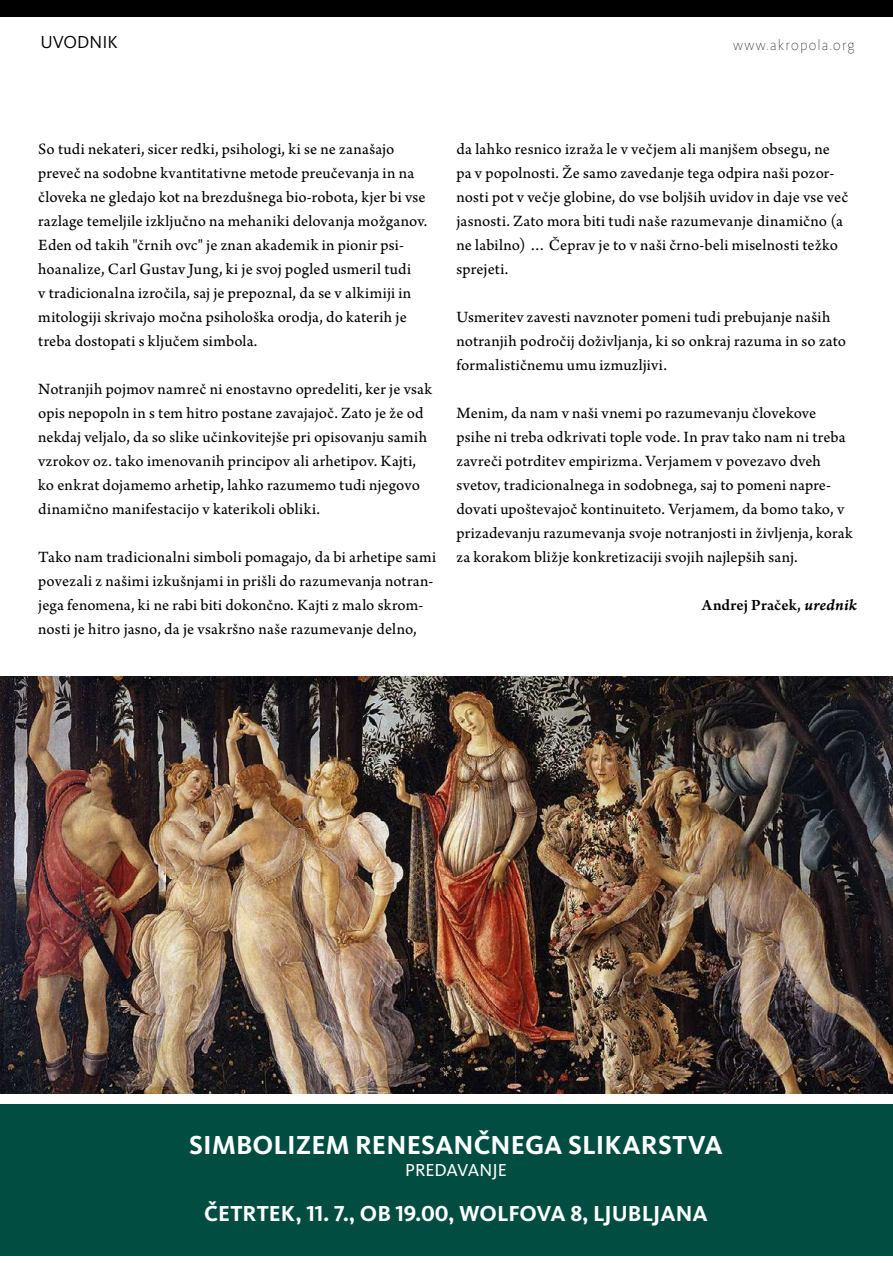
<style>
.page{position:relative;width:893px;height:1263px;background:#fff}
.page>*{position:absolute;margin:0;border:0;box-sizing:border-box;transform-origin:0 0}
.t1{font:700 27px "Kievit Pro";letter-spacing:.005em;color:#fff}
.t2{font:700 22.5px "Kievit Pro";letter-spacing:.005em;color:#fff}
.t3{font:18px "Kievit Pro";letter-spacing:-.005em;color:#fff}
.t4{font:18px "Kievit Pro";color:#000}
.t5{font:16.5px/24px "Arno Pro Sm Text";letter-spacing:.01em;color:#000}
.t6{font:600 16.5px "Arno Pro";letter-spacing:.01em;color:#000}
.t7{font:100 15px "Kievit Pro";letter-spacing:.08em;color:#000}
.s1{font-family:"Arno Pro Smbd Italic Caption";font-weight:400}
</style>
<div class="page">
<div style="left:0;top:0;width:893px;height:17px;background:#000"></div>
<div style="left:1px;top:1104px;width:892px;height:151px;background:#014d42"></div>
<img style="left:1px;top:677px;width:892px;height:417px">
<p class="t4" style="left:40px;top:32px;width:79px">UVODNIK</p>
<p class="t7" style="left:733px;top:36px;width:123px">www.akropola.org</p>
<p class="t5" style="left:38px;top:137px;width:391px">So tudi nekateri, sicer redki, psihologi, ki se ne zanašajo preveč na sodobne kvantitativne metode preučevanja in na človeka ne gledajo kot na brezdušnega bio-robota, kjer bi vse razlage temeljile izključno na mehaniki delovanja možganov.<br>Eden od takih "črnih ovc" je znan akademik in pionir psi&shy;hoanalize, Carl Gustav Jung, ki je svoj pogled usmeril tudi<br>v tradicionalna izročila, saj je prepoznal, da se v alkimiji in mitologiji skrivajo močna psihološka orodja, do katerih je treba dostopati s ključem simbola.</p>
<p class="t5" style="left:38px;top:377px;width:395px">Notranjih pojmov namreč ni enostavno opredeliti, ker je vsak opis nepopoln in s tem hitro postane zavajajoč. Zato je že od nekdaj veljalo, da so slike učinkovitejše pri opisovanju samih vzrokov oz. tako imenovanih principov ali arhetipov. Kajti, ko enkrat dojamemo arhetip, lahko razumemo tudi njegovo dinamično manifestacijo v katerikoli obliki.</p>
<p class="t5" style="left:38px;top:546px;width:400px">Tako nam tradicionalni simboli pomagajo, da bi arhetipe sami povezali z našimi izkušnjami in prišli do razumevanja notran&shy;jega fenomena, ki ne rabi biti dokončno. Kajti z malo skrom&shy;nosti je hitro jasno, da je vsakršno naše razumevanje delno,</p>
<p class="t5" style="left:457px;top:138px;width:393px">da lahko resnico izraža le v večjem ali manjšem obsegu, ne pa v popolnosti. Že samo zavedanje tega odpira naši pozor&shy;nosti pot v večje globine, do vse boljših uvidov in daje vse več jasnosti. Zato mora biti tudi naše razumevanje dinamično (a ne labilno) … Čeprav je to v naši črno-beli miselnosti težko sprejeti.</p>
<p class="t5" style="left:457px;top:306px;width:391px">Usmeritev zavesti navznoter pomeni tudi prebujanje naših notranjih področij doživljanja, ki so onkraj razuma in so zato formalističnemu umu izmuzljivi.</p>
<p class="t5" style="left:457px;top:402px;width:398px">Menim, da nam v naši vnemi po razumevanju človekove psihe ni treba odkrivati tople vode. In prav tako nam ni treba zavreči potrditev empirizma. Verjamem v povezavo dveh svetov, tradicionalnega in sodobnega, saj to pomeni napre&shy;dovati upoštevajoč kontinuiteto. Verjamem, da bomo tako, v prizadevanju razumevanja svoje notranjosti in življenja, korak za korakom bližje konkretizaciji svojih najlepših sanj.</p>
<p class="t6" style="left:702px;top:595px;width:156px">Andrej Praček, <span class="s1">urednik</span></p>
<h1 class="t1" style="left:189px;top:1128px;width:535px">SIMBOLIZEM RENESANČNEGA SLIKARSTVA</h1>
<p class="t3" style="left:405px;top:1159px;width:103px">PREDAVANJE</p>
<h2 class="t2" style="left:204px;top:1200px;width:505px">ČETRTEK, 11. 7., OB 19.00, WOLFOVA 8, LJUBLJANA</h2>
</div>
